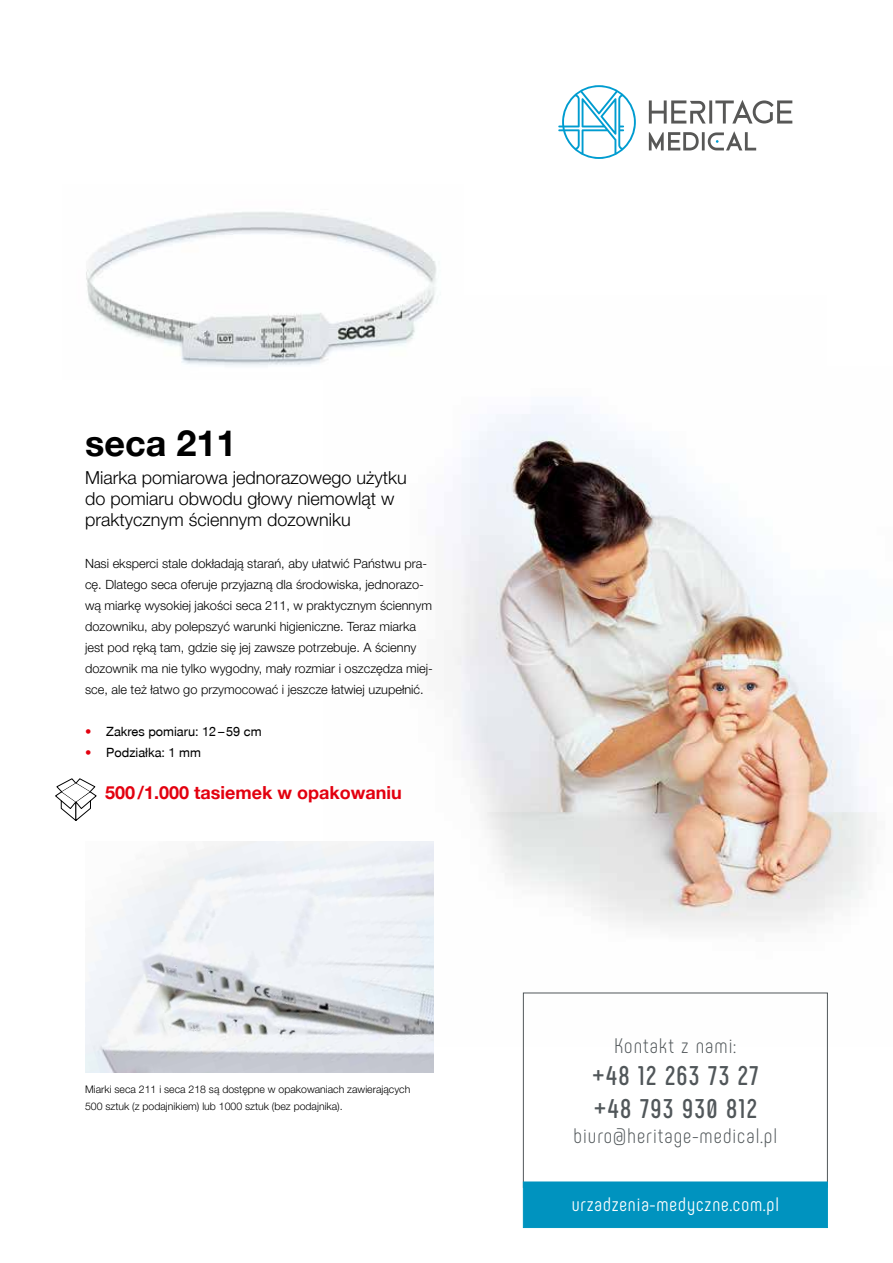
<style>
.page{position:relative;width:893px;height:1263px;background:#fff}
.page>*{position:absolute;margin:0;border:0;box-sizing:border-box;transform-origin:0 0}
.t1{font:700 36px "secaglobal";color:#000}
.t2{font:700 27px/32.4px "Phenomena";letter-spacing:.05em;color:#51575a}
.t3{font:300 21px "Phenomena";letter-spacing:.05em;color:#51575a}
.t4{font:19.5px "Phenomena";letter-spacing:.05em;color:#fff}
.t5{font:300 18px/21px "secaglobal";color:#000}
.t6{font:700 18px "secaglobal";color:#e3000f}
.t7{font:300 12.75px/21px "secaglobal";color:#000}
.t8{font:12.75px "secaglobal";color:#000}
.t9{font:300 10.5px/16.5px "secaglobal";color:#000}
.s1{color:#e3000f}
</style>
<div class="page">
<img style="left:452px;top:406px;width:420px;height:641px">
<img style="left:86px;top:212px;width:351px;height:155px">
<svg style="left:55px;top:778px;width:42px;height:43px"></svg>
<img style="left:85px;top:841px;width:349px;height:231px">
<div style="left:523px;top:992px;width:305px;height:196px;border:1px solid #51575a"></div>
<div style="left:523px;top:1181px;width:305px;height:47px;background:#0093bf;border:1px solid #0095bf"></div>
<svg style="left:558px;top:85px;width:78px;height:74px"></svg>
<svg style="left:649px;top:100px;width:143px;height:24px"></svg>
<svg style="left:649px;top:131px;width:107px;height:19px"></svg>
<h1 class="t1" style="left:85px;top:423px;width:153px">seca 211</h1>
<h3 class="t5" style="left:85px;top:468px;width:323px">Miarka pomiarowa jednorazowego użytku do pomiaru obwodu głowy niemowląt w praktycznym ściennym dozowniku</h3>
<p class="t7" style="left:85px;top:553px;width:349px">Nasi eksperci stale dokładają starań, aby ułatwić Państwu pra&shy;cę. Dlatego seca oferuje przyjazną dla środowiska, jednorazo&shy;wą miarkę wysokiej jakości seca 211, w praktycznym ściennym dozowniku, aby polepszyć warunki higieniczne. Teraz miarka jest pod ręką tam, gdzie się jej zawsze potrzebuje. A ścienny dozownik ma nie tylko wygodny, mały rozmiar i oszczędza miej&shy;sce, ale też łatwo go przymocować i jeszcze łatwiej uzupełnić.</p>
<p class="t8" style="left:85px;top:724px;width:178px"><span class="s1">•</span> Zakres pomiaru: 12 – 59 cm</p>
<p class="t8" style="left:85px;top:745px;width:117px"><span class="s1">•</span> Podziałka: 1 mm</p>
<h3 class="t6" style="left:105px;top:783px;width:298px">500 /1.000 tasiemek w opakowaniu</h3>
<p class="t9" style="left:85px;top:1081px;width:327px">Miarki seca 211 i seca 218 są dostępne w opakowaniach zawierających<br>500 sztuk (z podajnikiem) lub 1000 sztuk (bez podajnika).</p>
<h3 class="t3" style="left:614px;top:1033px;width:124px">Kontakt z nami:</h3>
<h2 class="t2" style="left:592px;top:1059px;width:168px">+48 12 263 73 27 +48 793 930 812</h2>
<h3 class="t3" style="left:574px;top:1123px;width:205px">biuro@heritage-medical.pl</h3>
<h3 class="t4" style="left:572px;top:1193px;width:209px">urzadzenia-medyczne.com.pl</h3>
</div>
